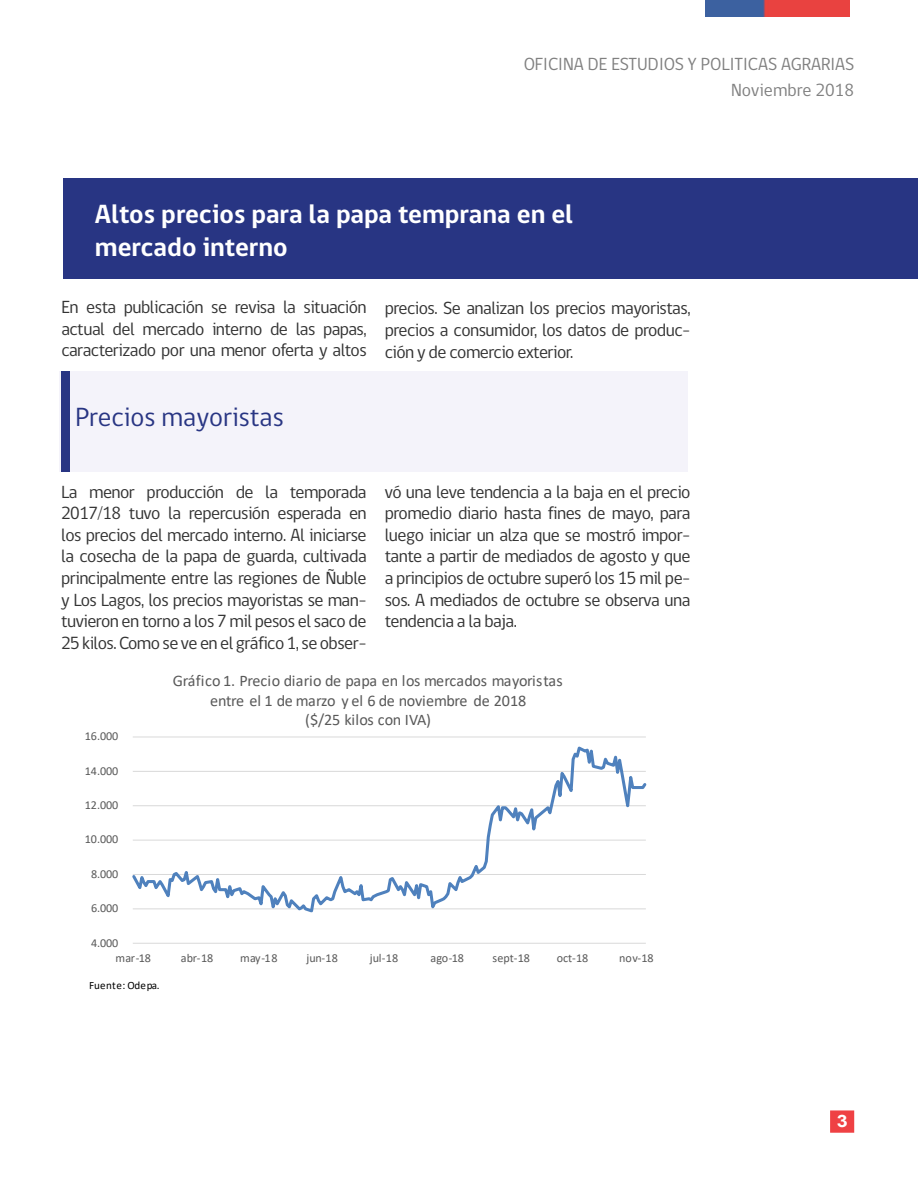
<style>
.page{position:relative;width:918px;height:1188px;background:#fff}
.page>*{position:absolute;margin:0;border:0;box-sizing:border-box;transform-origin:0 0}
.t1{font:700 27px/32.4px "gob CL";color:#fff}
.t2{font:27px "gob CL";color:#283583}
.t3{font:18px/21.6px "gob CL";letter-spacing:-.03em;color:#333;text-align:justify}
.t4{font:18px/26.2px "gob CL";color:#000;text-align:right}
.t5{font:700 17.1px "Arial";color:#fff;scale:1.16 1}
.t6{font:16.2px/19.6px "Calibri";letter-spacing:-.015em;color:#595959;text-align:center}
.t7{font:12.15px "Calibri";letter-spacing:-.005em;color:#595959}
.t8{font:11.1px "Calibri";letter-spacing:.02em;color:#000}
</style>
<div class="page">
<img style="left:706px;top:0;width:144px;height:17px">
<div style="left:830px;top:1110px;width:24px;height:23px;background:#ef4144;border:2px solid #ef4144"></div>
<div style="left:59px;top:372px;width:629px;height:100px;background:#f4f3fa"></div>
<div style="left:61px;top:371px;width:9px;height:100px;background:#283583"></div>
<div style="left:64px;top:178px;width:854px;height:100px;background:#283583"></div>
<svg style="left:132px;top:736px;width:515px;height:208px"></svg>
<p class="t4" style="left:523px;top:51px;width:332px">OFICINA DE ESTUDIOS Y POLITICAS AGRARIAS<br>Noviembre 2018</p>
<h1 class="t1" style="left:95px;top:199px;width:480px">Altos precios para la papa temprana en el mercado interno</h1>
<p class="t3" style="left:61px;top:297px;width:307px">En esta publicación se revisa la situación actual del mercado interno de las papas, caracterizado por una menor oferta y altos</p>
<p class="t3" style="left:385px;top:298px;width:307px">precios. Se analizan los precios mayoristas, precios a consumidor, los datos de produc&shy;ción y de comercio exterior.</p>
<h1 class="t2" style="left:75px;top:398px;width:210px">Precios mayoristas</h1>
<p class="t3" style="left:61px;top:481px;width:307px">La menor producción de la temporada 2017/18 tuvo la repercusión esperada en los precios del mercado interno. Al iniciarse la cosecha de la papa de guarda, cultivada principalmente entre las regiones de Ñuble y Los Lagos, los precios mayoristas se man&shy;tuvieron en torno a los 7 mil pesos el saco de 25 kilos. Como se ve en el gráfico 1, se obser-</p>
<p class="t3" style="left:385px;top:481px;width:307px">vó una leve tendencia a la baja en el precio promedio diario hasta fines de mayo, para luego iniciar un alza que se mostró impor&shy;tante a partir de mediados de agosto y que a principios de octubre superó los 15 mil pe&shy;sos. A mediados de octubre se observa una tendencia a la baja.</p>
<p class="t7" style="left:85px;top:728px;width:35px">16.000</p>
<p class="t7" style="left:85px;top:762px;width:35px">14.000</p>
<p class="t7" style="left:85px;top:796px;width:35px">12.000</p>
<p class="t7" style="left:85px;top:831px;width:35px">10.000</p>
<p class="t7" style="left:91px;top:865px;width:29px">8.000</p>
<p class="t7" style="left:91px;top:900px;width:29px">6.000</p>
<p class="t7" style="left:91px;top:934px;width:29px">4.000</p>
<p class="t6" style="left:173px;top:670px;width:392px">Gráfico 1. Precio diario de papa en los mercados mayoristas entre el 1 de marzo y el 6 de noviembre de 2018<br>($/25 kilos con IVA)</p>
<p class="t7" style="left:116px;top:950px;width:37px">mar-18</p>
<p class="t7" style="left:181px;top:950px;width:34px">abr-18</p>
<p class="t7" style="left:240px;top:950px;width:39px">may-18</p>
<p class="t7" style="left:306px;top:950px;width:33px">jun-18</p>
<p class="t7" style="left:370px;top:950px;width:30px">jul-18</p>
<p class="t7" style="left:431px;top:950px;width:35px">ago-18</p>
<p class="t7" style="left:493px;top:950px;width:39px">sept-18</p>
<p class="t7" style="left:557px;top:950px;width:33px">oct-18</p>
<p class="t7" style="left:619px;top:950px;width:36px">nov-18</p>
<p class="t8" style="left:89px;top:978px;width:72px">Fuente: Odepa.</p>
<p class="t5" style="left:837px;top:1109px;width:11px">3</p>
</div>
